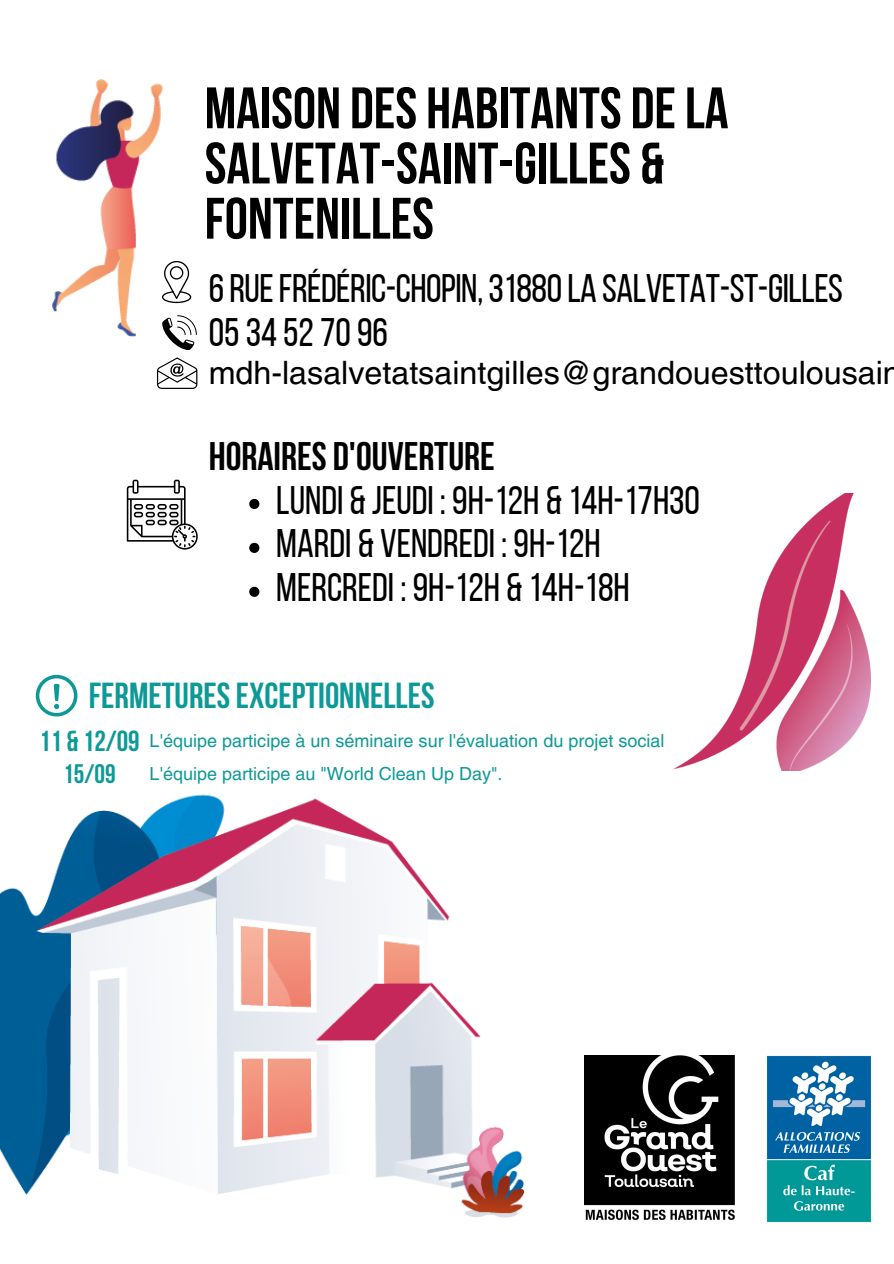
<style>
.page{position:relative;width:894px;height:1264px;background:#fff}
.page>*{position:absolute;margin:0;border:0;box-sizing:border-box;transform-origin:0 0}
.t1{font:700 58.35px/55.2px "Bebas Neue";color:#000}
.t2{font:39.75px "Bebas Neue";color:#000}
.t3{font:700 39.75px "Bebas Neue";color:#000}
.t4{font:700 36px "Bebas Neue";color:#0d9997}
.t5{font:32.25px "Helvetica LT Pro";color:#000}
.t6{font:700 28.8px "Bebas Neue";color:#0d9997}
.t7{font:700 26.7px "Bebas Neue";color:#0d9997}
.t8{font:18px "Helvetica LT Pro";color:#0d9997}
</style>
<div class="page">
<img style="left:0;top:296px;width:525px;height:922px">
<img style="left:766px;top:1055px;width:104px;height:167px">
<img style="left:584px;top:1055px;width:151px;height:165px">
<img style="left:53px;top:80px;width:109px;height:256px">
<svg style="left:162px;top:260px;width:29px;height:43px"></svg>
<svg style="left:162px;top:315px;width:35px;height:35px"></svg>
<svg style="left:157px;top:357px;width:40px;height:32px"></svg>
<svg style="left:127px;top:479px;width:71px;height:70px"></svg>
<svg style="left:249px;top:499px;width:10px;height:10px"></svg>
<svg style="left:249px;top:543px;width:10px;height:10px"></svg>
<svg style="left:249px;top:586px;width:10px;height:11px"></svg>
<img style="left:695px;top:493px;width:176px;height:278px">
<svg style="left:36px;top:674px;width:41px;height:42px"></svg>
<p class="t1" style="left:205px;top:86px;width:525px">MAISON DES HABITANTS DELA<br>SALVETAT-SAINT-GILLES &amp;<br>FONTENILLES</p>
<p class="t2" style="left:209px;top:272px;width:635px">6RUEFRÉDÉRIC-CHOPIN,31880LA SALVETAT-ST-GILLES</p>
<p class="t2" style="left:209px;top:316px;width:181px">0534 527096</p>
<p class="t5" style="left:209px;top:361px;width:693px">mdh-lasalvetatsaintgilles@grandouesttoulousain</p>
<p class="t3" style="left:209px;top:440px;width:287px">HORAIRES D'OUVERTURE</p>
<p class="t2" style="left:276px;top:483px;width:425px">LUNDI &amp; JEUDI : 9H-12H &amp; 14H-17H30</p>
<p class="t2" style="left:276px;top:527px;width:326px">MARDI &amp; VENDREDI : 9H-12H</p>
<p class="t2" style="left:276px;top:571px;width:355px">MERCREDI : 9H-12H &amp; 14H-18H</p>
<p class="t4" style="left:89px;top:681px;width:347px">FERMETURESEXCEPTIONNELLES</p>
<p class="t8" style="left:150px;top:734px;width:516px">L'équipe participe à un séminaire sur l'évaluation du projet social</p>
<p class="t7" style="left:63px;top:763px;width:54px">15/09</p>
<p class="t8" style="left:150px;top:767px;width:354px">L'équipe participe au "World Clean Up Day".</p>
<p class="t6" style="left:39px;top:729px;width:102px">11 &amp; 12/09</p>
</div>
